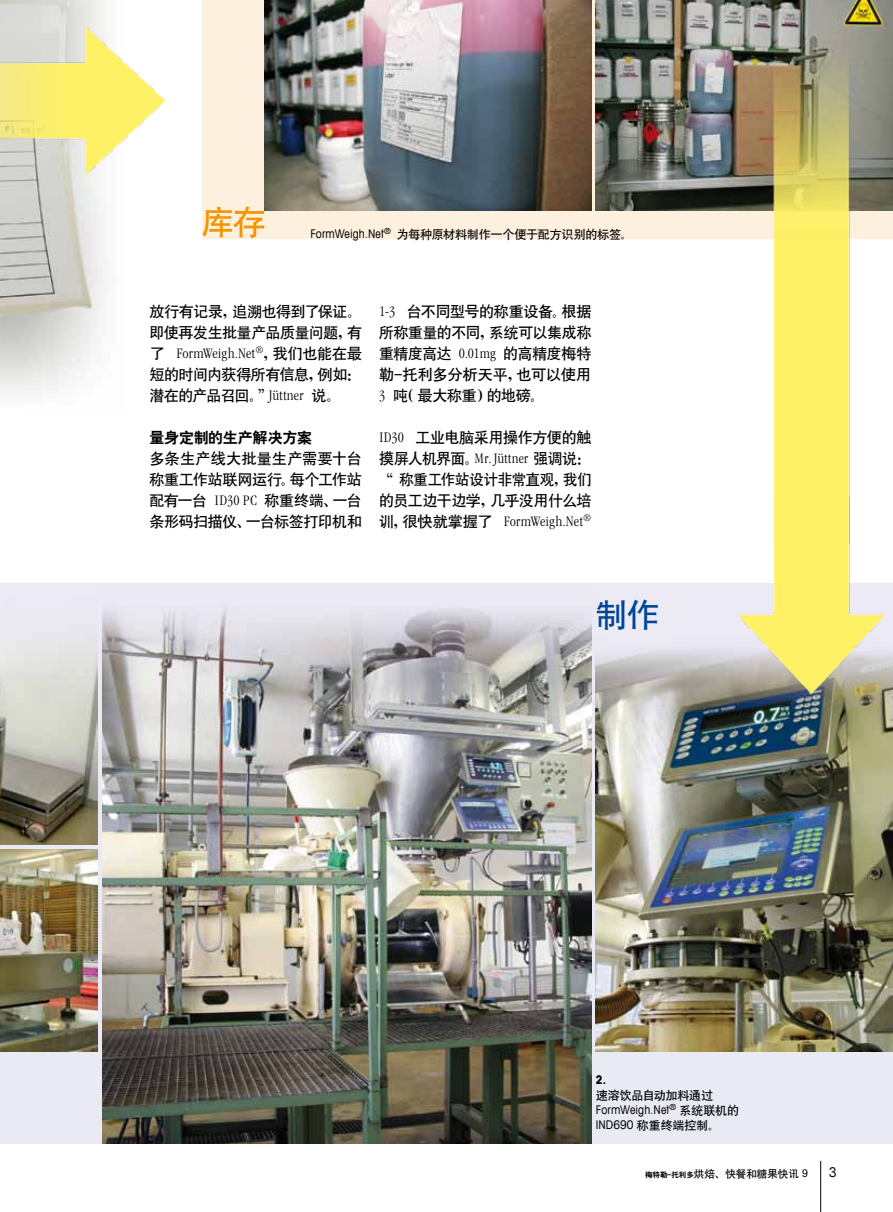
<style>
.page{position:relative;width:893px;height:1212px;background:#fff}
.page>*{position:absolute;margin:0;border:0;box-sizing:border-box;transform-origin:0 0}
.t1{font:33px "Heiti CSEG Medium GB";color:#f39400}
.t2{font:33px "Heiti CSEG Medium GB";color:#004595}
.t3{font:15px/21px "Heiti CSEG Medium GB";letter-spacing:-.025em;color:#000;text-align:justify}
.t4{font:300 condensed 15px "MTD Magazin";letter-spacing:-.01em;color:#000}
.t5{font:15px "Heiti CSEG";letter-spacing:-.015em;color:#000}
.t6{font:condensed 13.5px "Avant Garde Com";color:#000}
.t7{font:12px "Heiti CSEG Medium GB";letter-spacing:-.02em;color:#000}
.t8{font:condensed 12px "Avant Garde Com";letter-spacing:.015em;color:#000}
.t9{font:700 condensed 12px "Avant Garde Com";color:#000}
.t10{font:10.5px "Heiti CSEG Medium GB";color:#000}
.s1{font-family:"Avant Garde Com";font-stretch:condensed}
.s2{font-family:"Heiti CSEG Medium GB";font-weight:400;font-stretch:normal}
.s3{font-family:"MTD Magazin";font-weight:300;font-stretch:condensed}
.s4{font-family:"Heiti CSEG Medium GB";font-stretch:normal}
.s5{font-family:"Heiti CSEG";font-size:7.5px}
</style>
<div class="page">
<hr style="left:820px;top:1161px;width:1px;height:51px;background:#000">
<img style="left:0;top:0;width:106px;height:392px">
<div style="left:0;top:584px;width:893px;height:560px;background:#e9eaf4"></div>
<img style="left:0;top:640px;width:98px;height:204px">
<img style="left:0;top:849px;width:98px;height:202px">
<img style="left:102px;top:609px;width:490px;height:535px">
<img style="left:596px;top:650px;width:297px;height:401px">
<div style="left:202px;top:0;width:691px;height:238px;background:#fef0de"></div>
<img style="left:265px;top:0;width:327px;height:210px">
<img style="left:596px;top:0;width:297px;height:210px">
<img style="left:0;top:16px;width:166px;height:170px">
<img style="left:726px;top:14px;width:167px;height:484px">
<img style="left:726px;top:498px;width:167px;height:221px">
<h1 class="t1" style="left:201px;top:205px;width:66px">库存</h1>
<p class="t7" style="left:310px;top:229px;width:324px"><span class="s1">FormWeigh.Net</span><sup>®</sup> 为每种原材料制作一个便于配方识别的标签。</p>
<p class="t3" style="left:149px;top:301px;width:214px">放行有记录，追溯也得到了保证。即使再发生批量产品质量问题，有</p>
<p class="t4" style="left:149px;top:344px;width:214px"><span class="s2">了</span> FormWeigh.Net<sup>®</sup><span class="s2">，我们也能在最</span></p>
<p class="t3" style="left:149px;top:364px;width:214px">短的时间内获得所有信息，例如：潜在的产品召回。”<span class="s3">Jüttner</span> 说。</p>
<p class="t5" style="left:149px;top:430px;width:164px">量身定制的生产解决方案</p>
<p class="t3" style="left:149px;top:448px;width:214px">多条生产线大批量生产需要十台称重工作站联网运行。每个工作站配有一台 <span class="s3">ID30 PC</span> 称重终端、一台条形码扫描仪、一台标签打印机和</p>
<p class="t3" style="left:379px;top:301px;width:214px"><span class="s3">1-3</span> 台不同型号的称重设备。根据所称重量的不同，系统可以集成称重精度高达 <span class="s3">0.01mg</span> 的高精度梅特勒-托利多分析天平，也可以使用<span class="s3">3</span> 吨（最大称重）的地磅。</p>
<p class="t3" style="left:379px;top:427px;width:214px"><span class="s3">ID30</span> 工业电脑采用操作方便的触摸屏人机界面。<span class="s3">Mr. Jüttner</span> 强调说：“ 称重工作站设计非常直观，我们的员工边干边学，几乎没用什么培</p>
<p class="t4" style="left:379px;top:512px;width:214px"><span class="s2">训，很快就掌握了</span> FormWeigh.Net<sup>®</sup></p>
<h1 class="t2" style="left:595px;top:598px;width:66px">制作</h1>
<p class="t9" style="left:596px;top:1072px;width:12px">2.</p>
<p class="t7" style="left:596px;top:1089px;width:119px">速溶饮品自动加料通过</p>
<p class="t8" style="left:596px;top:1102px;width:145px">FormWeigh.Net<sup>®</sup> <span class="s4">系统联机的</span></p>
<p class="t7" style="left:596px;top:1119px;width:125px"><span class="s1">IND690</span> 称重终端控制。</p>
<p class="t10" style="left:645px;top:1169px;width:164px"><span class="s5">梅特勒-托利多</span>烘焙、快餐和糖果快讯 <span class="s1">9</span></p>
<p class="t6" style="left:829px;top:1164px;width:9px">3</p>
</div>
